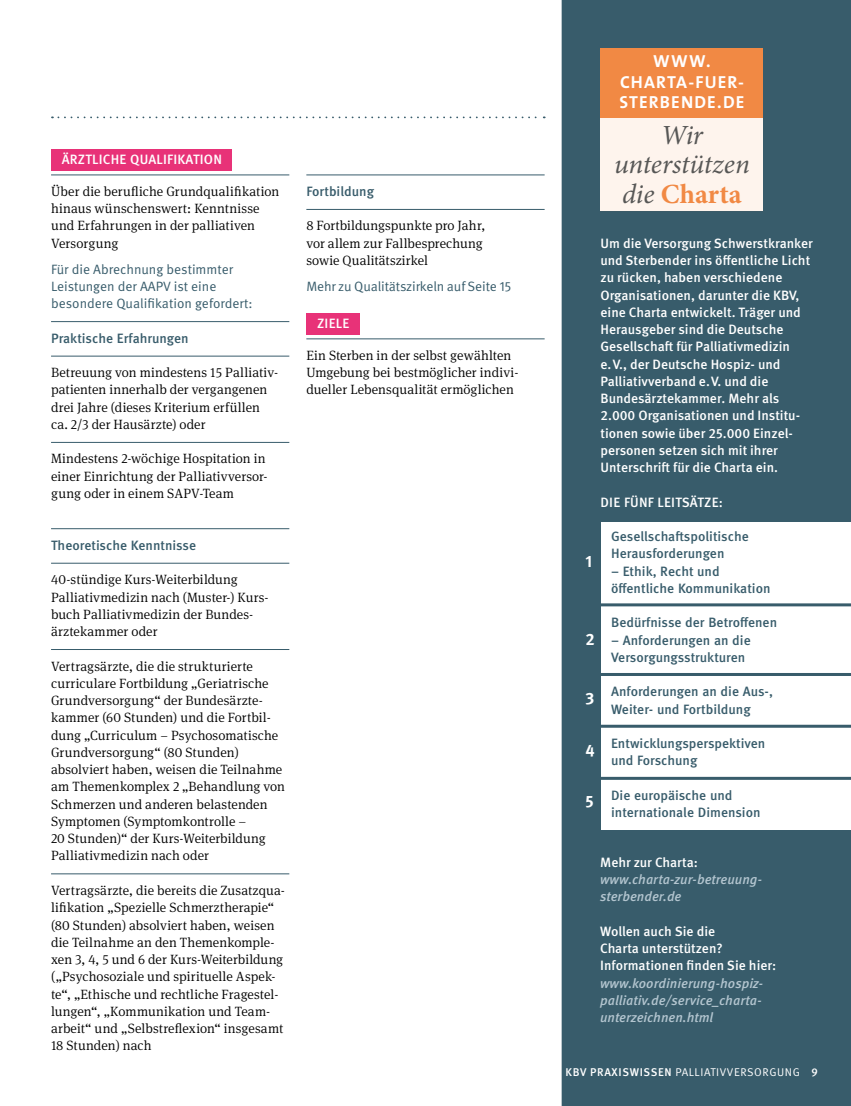
<style>
.page{position:relative;width:851px;height:1106px;background:#fff}
.page>*{position:absolute;margin:0;border:0;box-sizing:border-box;transform-origin:0 0}
.t1{font:italic 27.75px/29.1px "Minion Pro";letter-spacing:-.01em;color:#575756;text-align:center}
.t2{font:700 17.55px/20.4px "The Sans";letter-spacing:.065em;color:#fff;text-align:center}
.t3{font:700 16.5px "Meta Pro";color:#fff}
.t4{font:300 13.5px/17.2px "Meta Serif OT";letter-spacing:.005em;color:#000}
.t5{font:500 13.5px/17.2px "Meta Pro";color:#fff}
.t6{font:500 13.5px/17.2px "Meta Pro";color:#385c6b}
.t7{font:13.5px/17.2px "Meta Pro Norm";color:#385c6b}
.t8{font:italic 500 13.5px/17.2px "Meta Pro";color:#b3c5cf}
.t9{font:11.25px "Meta Pro Norm";letter-spacing:.05em;color:#fff}
.s1{font-weight:700;font-style:normal;color:#f18944}
.s2{font-family:"Meta Pro";font-weight:500}
</style>
<div class="page">
<div style="left:561px;top:0;width:289px;height:1106px;background:#385c6b"></div>
<div style="left:601px;top:522px;width:249px;height:307px;background:#fff"></div>
<svg style="left:52px;top:116px;width:492px;height:2px"></svg>
<hr style="left:51px;top:174px;width:238px;height:1px;background:#385c6b">
<hr style="left:51px;top:321px;width:238px;height:1px;background:#385c6b">
<hr style="left:51px;top:356px;width:238px;height:1px;background:#385c6b">
<hr style="left:51px;top:442px;width:238px;height:1px;background:#385c6b">
<hr style="left:51px;top:528px;width:238px;height:1px;background:#385c6b">
<hr style="left:51px;top:563px;width:238px;height:1px;background:#385c6b">
<hr style="left:51px;top:649px;width:238px;height:1px;background:#385c6b">
<hr style="left:51px;top:873px;width:238px;height:1px;background:#385c6b">
<div style="left:51px;top:149px;width:181px;height:21px;background:#e83278"></div>
<hr style="left:306px;top:174px;width:238px;height:1px;background:#385c6b">
<hr style="left:306px;top:209px;width:238px;height:1px;background:#385c6b">
<hr style="left:306px;top:338px;width:238px;height:1px;background:#385c6b">
<div style="left:306px;top:313px;width:54px;height:21px;background:#e83278"></div>
<svg style="left:600px;top:48px;width:163px;height:163px"></svg>
<hr style="left:593px;top:603px;width:257px;height:3px;background:#385c6b">
<hr style="left:593px;top:673px;width:257px;height:3px;background:#385c6b">
<hr style="left:593px;top:724px;width:257px;height:3px;background:#385c6b">
<hr style="left:593px;top:777px;width:257px;height:3px;background:#385c6b">
<p class="t5" style="left:62px;top:150px;width:162px">ÄRZTLICHE QUALIFIKATION</p>
<p class="t4" style="left:51px;top:183px;width:230px">Über die berufliche Grundqualifikation hinaus wünschenswert: Kenntnisse und Erfahrungen in der palliativen<br>Versorgung</p>
<p class="t7" style="left:51px;top:259px;width:203px">Für die Abrechnung bestimmter<br>Leistungen der AAPV ist eine besondere Qualifikation gefordert:</p>
<p class="t6" style="left:51px;top:328px;width:139px">Praktische Erfahrungen</p>
<p class="t4" style="left:51px;top:364px;width:228px">Betreuung von mindestens 15 Palliativ&shy;patienten innerhalb der vergangenen drei Jahre (dieses Kriterium erfüllen ca. 2/3 der Hausärzte) oder</p>
<p class="t4" style="left:51px;top:450px;width:218px">Mindestens 2-wöchige Hospitation in einer Einrichtung der Palliativversor&shy;gung oder in einem SAPV-Team</p>
<p class="t6" style="left:51px;top:535px;width:147px">Theoretische Kenntnisse</p>
<p class="t4" style="left:51px;top:571px;width:219px">40-stündige Kurs-Weiterbildung<br>Palliativmedizin nach (Muster-) Kurs&shy;buch Palliativmedizin der Bundes&shy;ärztekammer oder</p>
<p class="t4" style="left:51px;top:657px;width:235px">Vertragsärzte, die die strukturierte curriculare Fortbildung „Geriatrische Grundversorgung“ der Bundesärzte&shy;kammer (60 Stunden) und die Fortbil&shy;dung „Curriculum − Psychosomatische Grundversorgung“ (80 Stunden) absolviert haben, weisen die Teilnahme am Themenkomplex 2 „Behandlung von Schmerzen und anderen belastenden Symptomen (Symptomkontrolle –<br>20 Stunden)“ der Kurs-Weiterbildung Palliativmedizin nach oder</p>
<p class="t4" style="left:51px;top:881px;width:235px">Vertragsärzte, die bereits die Zusatzqua&shy;lifikation „Spezielle Schmerztherapie“ (80 Stunden) absolviert haben, weisen die Teilnahme an den Themenkomple&shy;xen 3, 4, 5 und 6 der Kurs-Weiterbildung („Psychosoziale und spirituelle Aspek&shy;te“, „Ethische und rechtliche Fragestel&shy;lungen“, „Kommunikation und Team&shy;arbeit“ und „Selbstreflexion“ insgesamt 18 Stunden) nach</p>
<p class="t6" style="left:306px;top:182px;width:69px">Fortbildung</p>
<p class="t4" style="left:306px;top:217px;width:180px">8 Fortbildungspunkte pro Jahr, vor allem zur Fallbesprechung sowie Qualitätszirkel</p>
<p class="t7" style="left:306px;top:277px;width:206px">Mehr zu Qualitätszirkeln auf Seite 15</p>
<p class="t5" style="left:317px;top:314px;width:34px">ZIELE</p>
<p class="t4" style="left:306px;top:346px;width:213px">Ein Sterben in der selbst gewählten<br>Umgebung bei bestmöglicher indivi&shy;dueller Lebensqualität ermöglichen</p>
<p class="t2" style="left:619px;top:51px;width:126px">WWW.<br>CHARTA-FUER-<br>STERBENDE.DE</p>
<h1 class="t1" style="left:614px;top:121px;width:137px">Wir unterstützen die <span class="s1">Charta</span></h1>
<p class="t3" style="left:585px;top:548px;width:8px">1</p>
<p class="t5" style="left:600px;top:233px;width:214px">Um die Versorgung Schwerstkranker und Sterbender ins öffentliche Licht zu rücken, haben verschiedene Organisationen, darunter die KBV, eine Charta entwickelt. Träger und Herausgeber sind die Deutsche Gesellschaft für Palliativmedizin e.V., der Deutsche Hospiz- und Palliativverband e.V. und die Bundesärztekammer. Mehr als 2.000 Organisationen und Institu&shy;tionen sowie über 25.000 Einzel&shy;personen setzen sich mit ihrer Unterschrift für die Charta ein.</p>
<p class="t5" style="left:600px;top:492px;width:124px">DIE FÜNF LEITSÄTZE:</p>
<p class="t6" style="left:611px;top:527px;width:139px">Gesellschaftspolitische<br>Herausforderungen</p>
<p class="t6" style="left:611px;top:561px;width:161px">– Ethik, Recht und öffentliche Kommunikation</p>
<p class="t3" style="left:585px;top:626px;width:11px">2</p>
<p class="t6" style="left:611px;top:613px;width:168px">Bedürfnisse der Betroffenen</p>
<p class="t6" style="left:611px;top:630px;width:141px">– Anforderungen an die<br>Versorgungsstrukturen</p>
<p class="t3" style="left:585px;top:685px;width:10px">3</p>
<p class="t6" style="left:611px;top:682px;width:163px">Anforderungen an die Aus-,<br>Weiter- und Fortbildung</p>
<p class="t3" style="left:585px;top:737px;width:11px">4</p>
<p class="t6" style="left:611px;top:734px;width:156px">Entwicklungsperspektiven und Forschung</p>
<p class="t3" style="left:585px;top:788px;width:10px">5</p>
<p class="t6" style="left:611px;top:785px;width:151px">Die europäische und internationale Dimension</p>
<p class="t5" style="left:600px;top:852px;width:99px">Mehr zur Charta:</p>
<p class="t8" style="left:600px;top:870px;width:164px">www.charta-zur-betreuung&shy;sterbender.de</p>
<p class="t5" style="left:600px;top:921px;width:178px">Wollen auch Sie die<br>Charta unterstützen?<br>Informationen finden Sie hier:</p>
<p class="t8" style="left:600px;top:973px;width:165px;text-align:justify">www.koordinierung-hospiz&shy;palliativ.de/service_charta&shy;unterzeichnen.html</p>
<p class="t9" style="left:565px;top:1063px;width:254px"><span class="s2">KBV PRAXISWISSEN</span> PALLIATIVVERSORGUNG <span class="s2">9</span></p>
</div>
